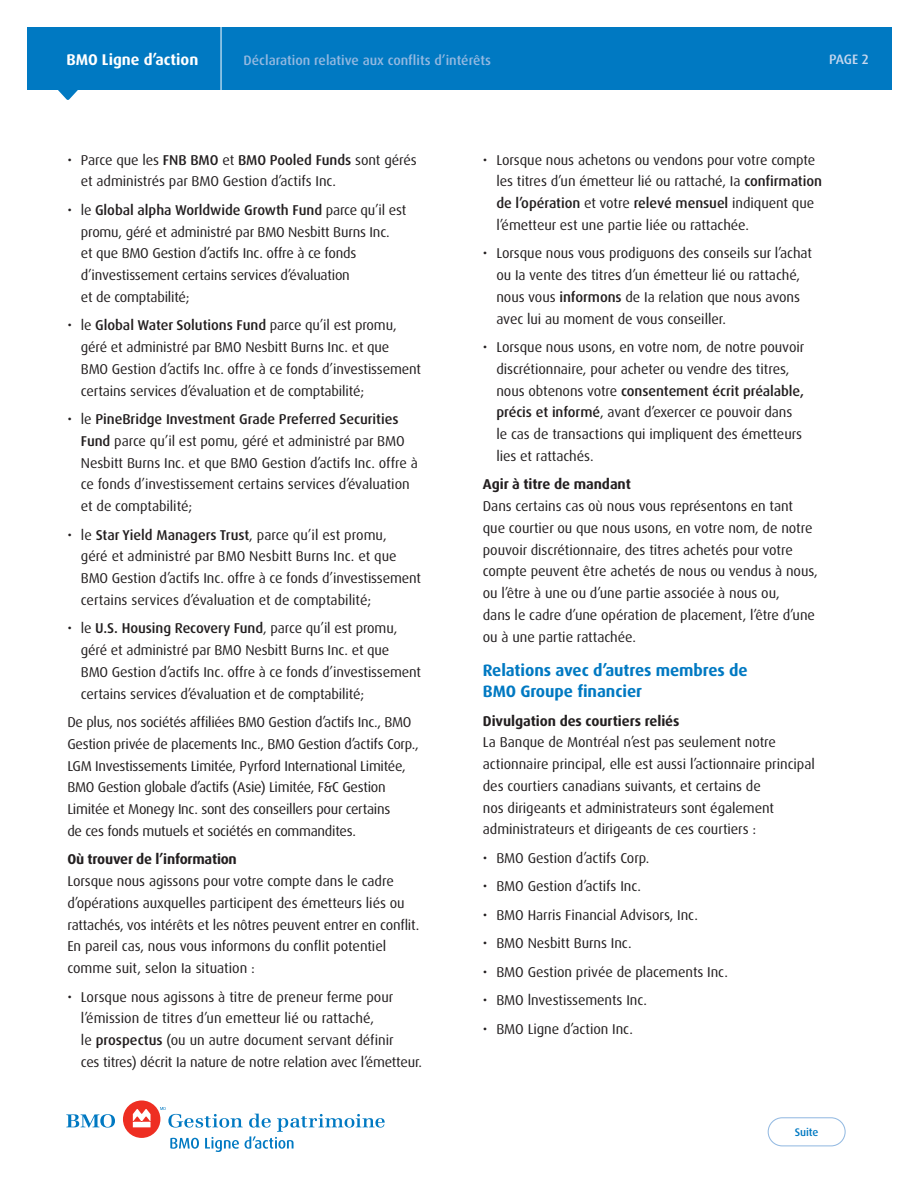
<style>
.page{position:relative;width:918px;height:1188px;background:#fff}
.page>*{position:absolute;margin:0;border:0;box-sizing:border-box;transform-origin:0 0}
.Heading_level_1{font:700 16.5px/21px "Dax Pro";letter-spacing:-.005em;color:#0079c2}
.Legal_entity_text{font:700 15.6px "Dax Pro";color:#fff}
.Body{font:14.25px/21.8px "Dax Pro";letter-spacing:-.005em;color:#231f20}
.Heading_level_2{font:700 14.25px "Dax Pro";letter-spacing:-.005em;color:#231f20}
.Legal_entity_text-2{font:500 13.65px "Dax Pro";color:#94b9e1}
.Legal_entity_text-3{font:500 13.65px "Dax Pro";color:#c6d8ef}
.t1{font:500 10.95px "Dax Pro";letter-spacing:-.01em;color:#0079c2}
.s1{font-weight:500}
</style>
<div class="page">
<div style="left:27px;top:28px;width:865px;height:62px;background:#0079c2"></div>
<svg style="left:58px;top:90px;width:20px;height:10px"></svg>
<div style="left:123px;top:1100px;width:37px;height:38px;background:#ee2e22;border-radius:50%"></div>
<svg style="left:133px;top:1109px;width:18px;height:18px"></svg>
<svg style="left:66px;top:1114px;width:49px;height:14px"></svg>
<svg style="left:160px;top:1107px;width:225px;height:45px"></svg>
<svg style="left:768px;top:1117px;width:78px;height:29px"></svg>
<hr style="left:221px;top:15px;width:1px;height:81px;background:#fff">
<p class="Legal_entity_text" style="left:66px;top:50px;width:134px">BMO Ligne d’action</p>
<p class="Legal_entity_text-2" style="left:244px;top:52px;width:249px">Déclaration relative aux conflits d’intérêts</p>
<p class="Legal_entity_text-3" style="left:829px;top:51px;width:41px">PAGE 2</p>
<p class="Body" style="left:81px;top:149px;width:337px;text-indent:-14px">• Parce que les <span class="s1">FNB BMO</span> et <span class="s1">BMO Pooled Funds</span> sont gérés et administrés par BMO Gestion d’actifs Inc.</p>
<p class="Body" style="left:81px;top:199px;width:327px;text-indent:-14px">• le <span class="s1">Global alpha Worldwide Growth Fund</span> parce qu’il est promu, géré et administré par BMO Nesbitt Burns Inc.<br>et que BMO Gestion d’actifs Inc. offre à ce fonds d’investissement certains services d’évaluation<br>et de comptabilité;</p>
<p class="Body" style="left:81px;top:315px;width:342px;text-indent:-14px">• le <span class="s1">Global Water Solutions Fund</span> parce qu’il est promu, géré et administré par BMO Nesbitt Burns Inc. et que<br>BMO Gestion d’actifs Inc. offre à ce fonds d’investissement certains services d’évaluation et de comptabilité;</p>
<p class="Body" style="left:81px;top:408px;width:338px;text-indent:-14px">• le <span class="s1">PineBridge Investment Grade Preferred Securities Fund</span> parce qu’il est pomu, géré et administré par BMO Nesbitt Burns Inc. et que BMO Gestion d’actifs Inc. offre à ce fonds d’investissement certains services d’évaluation et de comptabilité;</p>
<p class="Body" style="left:81px;top:524px;width:342px;text-indent:-14px">• le <span class="s1">Star Yield Managers Trust</span>, parce qu’il est promu,<br>géré et administré par BMO Nesbitt Burns Inc. et que BMO Gestion d’actifs Inc. offre à ce fonds d’investissement certains services d’évaluation et de comptabilité;</p>
<p class="Body" style="left:81px;top:618px;width:342px;text-indent:-14px">• le <span class="s1">U.S. Housing Recovery Fund</span>, parce qu’il est promu, géré et administré par BMO Nesbitt Burns Inc. et que<br>BMO Gestion d’actifs Inc. offre à ce fonds d’investissement certains services d’évaluation et de comptabilité;</p>
<p class="Body" style="left:67px;top:711px;width:353px">De plus, nos sociétés affiliées BMO Gestion d’actifs Inc., BMO Gestion privée de placements Inc., BMO Gestion d’actifs Corp., LGM Investissements Limitée, Pyrford International Limitée, BMO Gestion globale d’actifs (Asie) Limitée, F&amp;C Gestion Limitée et Monegy Inc. sont des conseillers pour certains<br>de ces fonds mutuels et sociétés en commandites.</p>
<p class="Heading_level_2" style="left:67px;top:850px;width:171px">Où trouver de l’information</p>
<p class="Body" style="left:67px;top:870px;width:354px">Lorsque nous agissons pour votre compte dans le cadre d’opérations auxquelles participent des émetteurs liés ou rattachés, vos intérêts et les nôtres peuvent entrer en conflit.<br>En pareil cas, nous vous informons du conflit potentiel comme suit, selon Ia situation :</p>
<p class="Body" style="left:81px;top:986px;width:343px;text-indent:-14px">• Lorsque nous agissons à titre de preneur ferme pour l’émission de titres d’un emetteur lié ou rattaché,<br>le <span class="s1">prospectus</span> (ou un autre document servant définir<br>ces titres) décrit Ia nature de notre relation avec l’émetteur.</p>
<p class="Body" style="left:496px;top:149px;width:327px;text-indent:-14px">• Lorsque nous achetons ou vendons pour votre compte les titres d’un émetteur lié ou rattaché, Ia <span class="s1">confirmation de l’opération</span> et votre <span class="s1">relevé mensuel</span> indiquent que l’émetteur est une partie liée ou rattachée.</p>
<p class="Body" style="left:496px;top:243px;width:317px;text-indent:-14px">• Lorsque nous vous prodiguons des conseils sur l’achat ou Ia vente des titres d’un émetteur lié ou rattaché, nous vous <span class="s1">informons</span> de Ia relation que nous avons avec lui au moment de vous conseiller.</p>
<p class="Body" style="left:496px;top:336px;width:310px;text-indent:-14px">• Lorsque nous usons, en votre nom, de notre pouvoir discrétionnaire, pour acheter ou vendre des titres, nous obtenons votre <span class="s1">consentement écrit préalable, précis et informé</span>, avant d’exercer ce pouvoir dans le cas de transactions qui impliquent des émetteurs lies et rattachés.</p>
<p class="Heading_level_2" style="left:483px;top:475px;width:150px">Agir à titre de mandant</p>
<p class="Body" style="left:483px;top:495px;width:336px">Dans certains cas où nous vous représentons en tant que courtier ou que nous usons, en votre nom, de notre pouvoir discrétionnaire, des titres achetés pour votre compte peuvent être achetés de nous ou vendus à nous, ou l’être à une ou d’une partie associée à nous ou,<br>dans le cadre d’une opération de placement, l’être d’une ou à une partie rattachée.</p>
<p class="Heading_level_1" style="left:483px;top:660px;width:266px">Relations avec d’autres membres de<br>BMO Groupe financier</p>
<p class="Heading_level_2" style="left:483px;top:711px;width:198px">Divulgation des courtiers reliés</p>
<p class="Body" style="left:483px;top:732px;width:333px">La Banque de Montréal n’est pas seulement notre actionnaire principal, elle est aussi l’actionnaire principal des courtiers canadians suivants, et certains de<br>nos dirigeants et administrateurs sont également administrateurs et dirigeants de ces courtiers :</p>
<p class="Body" style="left:483px;top:847px;width:168px">• BMO Gestion d’actifs Corp.</p>
<p class="Body" style="left:483px;top:876px;width:160px">• BMO Gestion d’actifs Inc.</p>
<p class="Body" style="left:483px;top:904px;width:217px">• BMO Harris Financial Advisors, Inc.</p>
<p class="Body" style="left:483px;top:933px;width:150px">• BMO Nesbitt Burns Inc.</p>
<p class="Body" style="left:483px;top:961px;width:247px">• BMO Gestion privée de placements Inc.</p>
<p class="Body" style="left:483px;top:990px;width:166px">• BMO lnvestissements Inc.</p>
<p class="Body" style="left:483px;top:1018px;width:152px">• BMO Ligne d’action Inc.</p>
<p class="t1" style="left:795px;top:1125px;width:25px">Suite</p>
</div>
